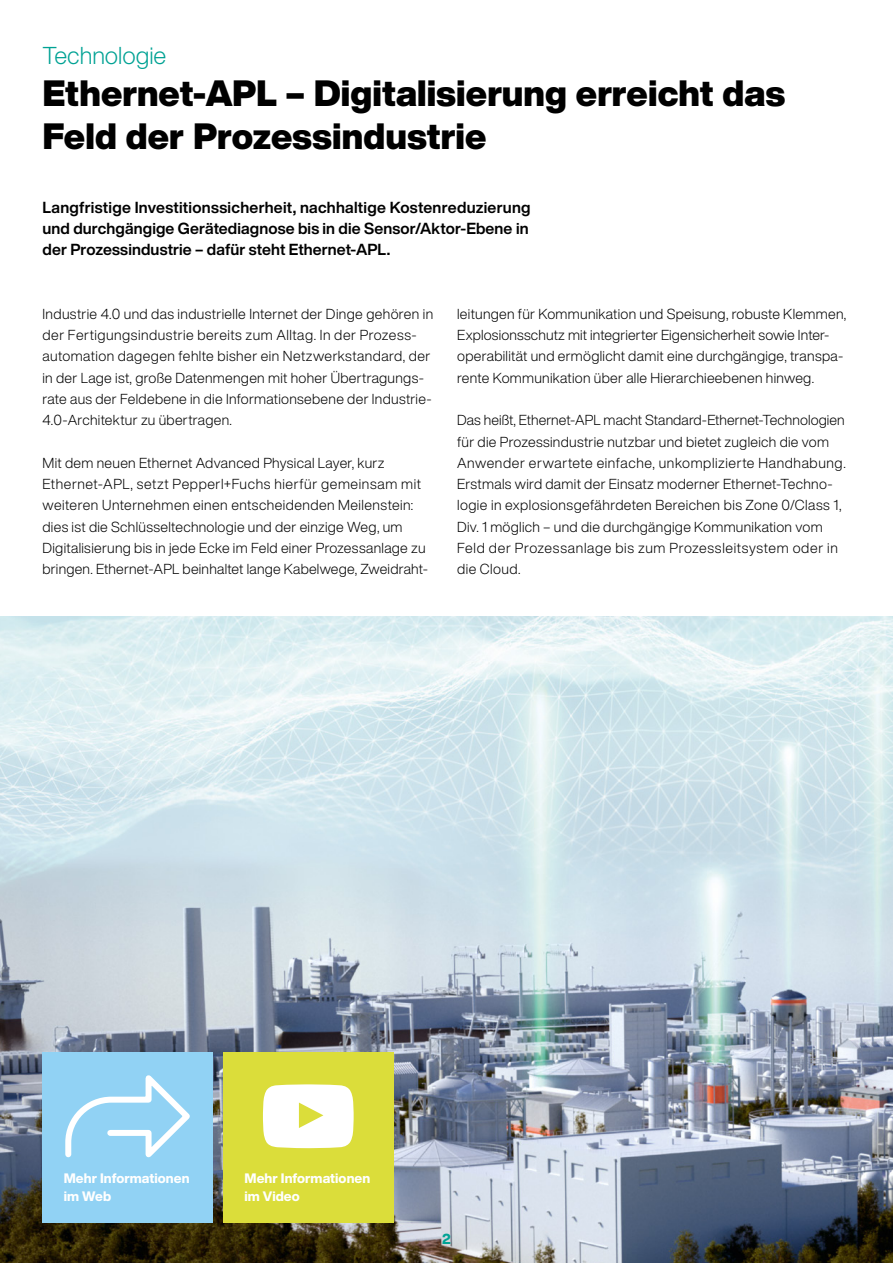
<style>
.page{position:relative;width:893px;height:1263px;background:#fff}
.page>*{position:absolute;margin:0;border:0;box-sizing:border-box;transform-origin:0 0}
.t1{font:900 36px/42.5px "Helvetica Now Display";color:#000}
.t2{font:300 24px "Helvetica Now Display";color:#00a294}
.t3{font:700 15.75px/21.3px "Helvetica Now Display";letter-spacing:.01em;color:#000}
.t4{font:300 14.25px/21.3px "Helvetica Now Display";letter-spacing:.02em;color:#000}
.t5{font:800 14.25px "Helvetica Now Display";color:#00a294}
.t6{font:800 13.5px/18px "Helvetica Now Display";letter-spacing:.005em;color:#fff}
</style>
<div class="page">
<img style="left:0;top:617px;width:893px;height:646px">
<div style="left:43px;top:1052px;width:170px;height:170px;background:#91d2f4"></div>
<svg style="left:65px;top:1075px;width:125px;height:83px"></svg>
<div style="left:223px;top:1052px;width:170px;height:170px;background:#dbdd3a"></div>
<svg style="left:263px;top:1084px;width:91px;height:64px;background:#fafbe8"></svg>
<h2 class="t2" style="left:43px;top:39px;width:125px">Technologie</h2>
<h1 class="t1" style="left:43px;top:72px;width:744px">Ethernet-APL – Digitalisierung erreicht das<br>Feld der Prozessindustrie</h1>
<p class="t3" style="left:43px;top:196px;width:490px">Langfristige Investitionssicherheit, nachhaltige Kostenreduzierung und durchgängige Gerätediagnose bis in die Sensor/Aktor-Ebene in der Prozessindustrie – dafür steht Ethernet-APL.</p>
<p class="t4" style="left:43px;top:303px;width:392px">Industrie 4.0 und das industrielle Internet der Dinge gehören in der Fertigungsindustrie bereits zum Alltag. In der Prozess&shy;automation dagegen fehlte bisher ein Netzwerkstandard, der in der Lage ist, große Datenmengen mit hoher Übertragungs&shy;rate aus der Feldebene in die Informationsebene der Industrie-4.0-Architektur zu übertragen.</p>
<p class="t4" style="left:43px;top:452px;width:387px">Mit dem neuen Ethernet Advanced Physical Layer, kurz Ethernet-APL, setzt Pepperl+Fuchs hierfür gemeinsam mit weiteren Unternehmen einen entscheidenden Meilenstein: dies ist die Schlüsseltechnologie und der einzige Weg, um Digitalisierung bis in jede Ecke im Feld einer Prozessanlage zu bringen. Ethernet-APL beinhaltet lange Kabelwege, Zweidraht-</p>
<p class="t4" style="left:457px;top:303px;width:391px">leitungen für Kommunikation und Speisung, robuste Klemmen, Explosionsschutz mit integrierter Eigensicherheit sowie Inter&shy;operabilität und ermöglicht damit eine durchgängige, transpa&shy;rente Kommunikation über alle Hierarchieebenen hinweg.</p>
<p class="t4" style="left:457px;top:409px;width:390px">Das heißt, Ethernet-APL macht Standard-Ethernet-Technologien für die Prozessindustrie nutzbar und bietet zugleich die vom Anwender erwartete einfache, unkomplizierte Handhabung.<br>Erstmals wird damit der Einsatz moderner Ethernet-Techno&shy;logie in explosionsgefährdeten Bereichen bis Zone 0/Class 1, Div. 1 möglich – und die durchgängige Kommunikation vom Feld der Prozessanlage bis zum Prozessleitsystem oder in die Cloud.</p>
<p class="t6" style="left:64px;top:1169px;width:127px">Mehr Informationen im Web</p>
<p class="t6" style="left:244px;top:1169px;width:127px">Mehr Informationen im Video</p>
<p class="t5" style="left:442px;top:1229px;width:10px">2</p>
</div>
